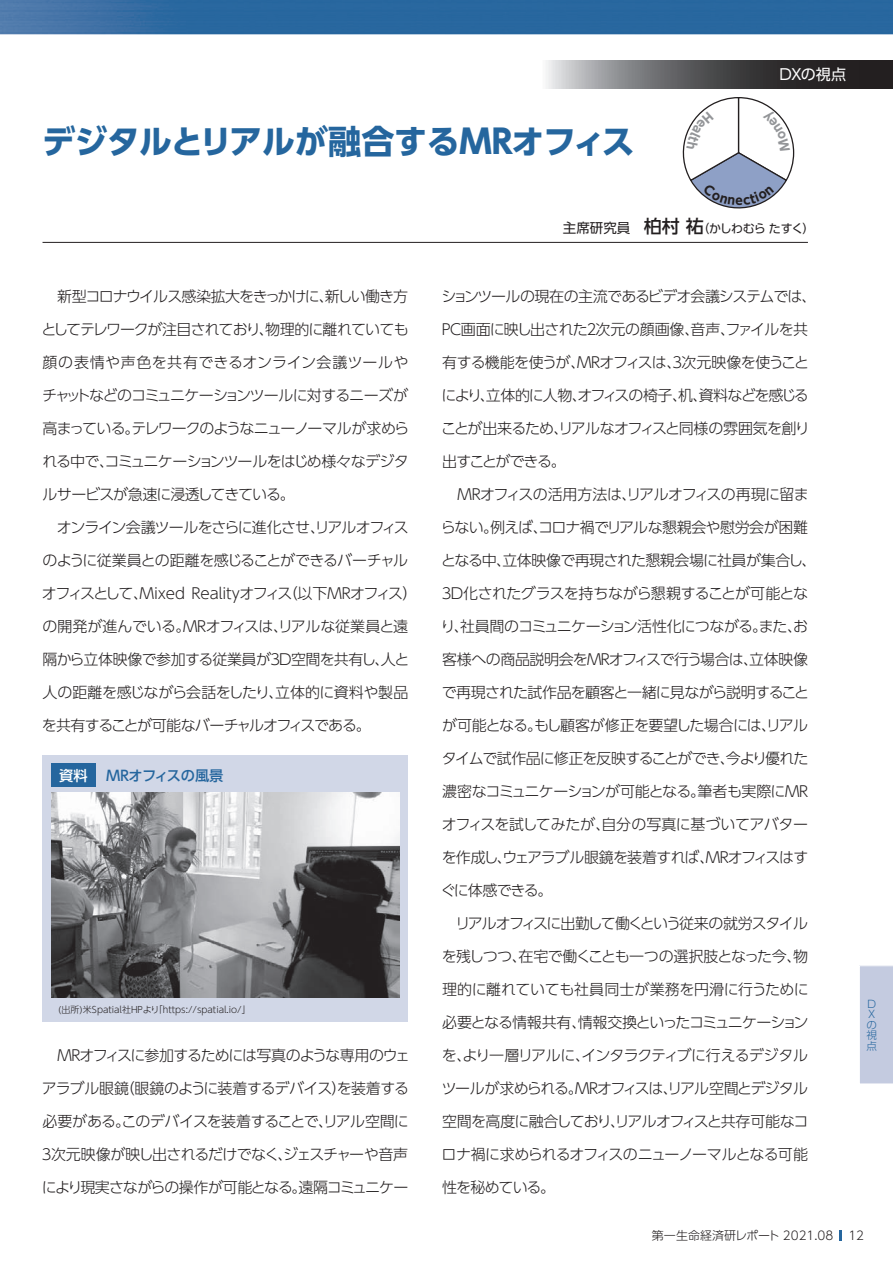
<style>
.page{position:relative;width:893px;height:1263px;background:#fff}
.page>*{position:absolute;margin:0;border:0;box-sizing:border-box;transform-origin:0 0}
.t1{font:700 33px "UD Shin Go Pro";letter-spacing:-.02em;color:#25669e}
.t2{font:300 15px/33px "UD Shin Go Pro";letter-spacing:-.055em;color:#231f20}
.t3{font:300 15px "UD Shin Go Pro";letter-spacing:-.075em;color:#231f20}
.t4{font:300 15px "UD Shin Go Pro";letter-spacing:-.025em;color:#231f20}
.t5{font:300 15px "UD Shin Go Pro";letter-spacing:-.1em;color:#231f20}
.t6{font:300 15px "UD Shin Go Pro";letter-spacing:-.08em;color:#231f20}
.t7{font:300 15px "UD Shin Go Pro";letter-spacing:-.085em;color:#231f20}
.t8{font:300 15px "UD Shin Go Pro";letter-spacing:-.09em;color:#231f20}
.t9{font:300 15px "UD Shin Go Pro";letter-spacing:-.03em;color:#231f20}
.t10{font:300 15px "UD Shin Go Pro";letter-spacing:-.02em;color:#231f20}
.t11{font:300 15px "UD Shin Go Pro";letter-spacing:.02em;color:#231f20}
.t12{font:300 15px "UD Shin Go Pro";letter-spacing:-.105em;color:#231f20}
.t13{font:15px "UD Shin Go Pro";letter-spacing:-.01em;color:#fff}
.t14{font:500 14.25px "UD Shin Go Pro";letter-spacing:-.09em;color:#25669e}
.t15{font:500 14.25px "UD Shin Go Pro";color:#fff}
.t16{font:300 12px "UD Shin Go Pro";color:#231f20}
.t17{font:12px "UD Shin Go Pro";letter-spacing:-.085em;color:#231f20}
.t18{font:300 10.5px/10.5px "UD Shin Go Pro";color:#25669e}
.t19{font:300 9px "UD Shin Go Pro";color:#231f20}
.s1{font-size:13.5px}
.s2{font-weight:500;font-size:18px}
</style>
<div class="page">
<div style="left:43px;top:755px;width:365px;height:266px;background:#d1d7e7"></div>
<div style="left:51px;top:764px;width:45px;height:23px;background:#25669e"></div>
<img style="left:51px;top:793px;width:349px;height:205px">
<img style="left:0;top:0;width:893px;height:34px">
<svg style="left:839px;top:1230px;width:3px;height:11px"></svg>
<svg style="left:546px;top:61px;width:347px;height:27px;background:#5b5a5c"></svg>
<hr style="left:43px;top:242px;width:765px;height:1px;background:#231f20">
<div style="left:859px;top:965px;width:34px;height:119px;background:#c4cbe0"></div>
<svg style="left:682px;top:97px;width:113px;height:112px"></svg>
<h1 class="t1" style="left:42px;top:115px;width:594px">デジタルとリアルが融合するＭＲオフィス</h1>
<p class="t13" style="left:779px;top:62px;width:68px">DXの視点</p>
<p class="t2" style="left:43px;top:280px;width:367px">　新型コロナウイルス感染拡大をきっかけに、新しい働き方</p>
<p class="t2" style="left:41px;top:313px;width:369px">としてテレワークが注目されており、物理的に離れていても</p>
<p class="t11" style="left:42px;top:350px;width:367px">顔の表情や声色を共有できるオンライン会議ツールや</p>
<p class="t3" style="left:42px;top:383px;width:368px">チャットなどのコミュニケーションツールに対するニーズが</p>
<p class="t7" style="left:42px;top:416px;width:368px">高まっている。テレワークのようなニューノーマルが求めら</p>
<p class="t2" style="left:42px;top:445px;width:368px">れる中で、コミュニケーションツールをはじめ様々なデジタ</p>
<p class="t2" style="left:42px;top:478px;width:254px">ルサービスが急速に浸透してきている。</p>
<p class="t2" style="left:43px;top:511px;width:368px">　オンライン会議ツールをさらに進化させ、リアルオフィス</p>
<p class="t2" style="left:42px;top:544px;width:367px">のように従業員との距離を感じることができるバーチャル</p>
<p class="t5" style="left:42px;top:581px;width:377px">オフィスとして、Mixed Realityオフィス（以下ＭＲオフィス）</p>
<p class="t4" style="left:42px;top:614px;width:367px">の開発が進んでいる。ＭＲオフィスは、リアルな従業員と遠</p>
<p class="t2" style="left:42px;top:643px;width:369px">隔から立体映像で参加する従業員が３Ｄ空間を共有し、人と</p>
<p class="t4" style="left:42px;top:680px;width:367px">人の距離を感じながら会話をしたり、立体的に資料や製品</p>
<p class="t2" style="left:42px;top:709px;width:330px">を共有することが可能なバーチャルオフィスである。</p>
<p class="t15" style="left:59px;top:764px;width:30px">資料</p>
<p class="t14" style="left:106px;top:764px;width:119px">ＭＲオフィスの風景</p>
<p class="t19" style="left:58px;top:1002px;width:194px">(出所)米Spatial社HPより「https://spatial.io/」</p>
<p class="t8" style="left:43px;top:1043px;width:369px">　ＭＲオフィスに参加するためには写真のような専用のウェ</p>
<p class="t2" style="left:42px;top:1072px;width:369px">アラブル眼鏡（眼鏡のように装着するデバイス）を装着する</p>
<p class="t2" style="left:42px;top:1105px;width:368px">必要がある。このデバイスを装着することで、リアル空間に</p>
<p class="t2" style="left:39px;top:1138px;width:370px">３次元映像が映し出されるだけでなく、ジェスチャーや音声</p>
<p class="t6" style="left:42px;top:1175px;width:368px">により現実さながらの操作が可能となる。遠隔コミュニケー</p>
<p class="t17" style="left:563px;top:219px;width:253px"><span class="s1">主席研究員　</span><span class="s2">柏村 祐</span>（かしわむら たすく）</p>
<p class="t2" style="left:441px;top:280px;width:376px">ションツールの現在の主流であるビデオ会議システムでは、</p>
<p class="t2" style="left:439px;top:313px;width:371px">ＰＣ画面に映し出された２次元の顔画像、音声、ファイルを共</p>
<p class="t3" style="left:442px;top:350px;width:368px">有する機能を使うが、ＭＲオフィスは、３次元映像を使うこと</p>
<p class="t3" style="left:441px;top:383px;width:369px">により、立体的に人物、オフィスの椅子、机、資料などを感じる</p>
<p class="t2" style="left:441px;top:412px;width:370px">ことが出来るため、リアルなオフィスと同様の雰囲気を創り</p>
<p class="t12" style="left:442px;top:449px;width:125px">出すことができる。</p>
<p class="t2" style="left:442px;top:478px;width:368px">　ＭＲオフィスの活用方法は、リアルオフィスの再現に留ま</p>
<p class="t2" style="left:441px;top:511px;width:369px">らない。例えば、コロナ禍でリアルな懇親会や慰労会が困難</p>
<p class="t2" style="left:441px;top:544px;width:377px">となる中、立体映像で再現された懇親会場に社員が集合し、</p>
<p class="t2" style="left:439px;top:577px;width:371px">３Ｄ化されたグラスを持ちながら懇親することが可能とな</p>
<p class="t2" style="left:441px;top:610px;width:369px">り、社員間のコミュニケーション活性化につながる。また、お</p>
<p class="t2" style="left:442px;top:643px;width:367px">客様への商品説明会をＭＲオフィスで行う場合は、立体映像</p>
<p class="t2" style="left:442px;top:676px;width:369px">で再現された試作品を顧客と一緒に見ながら説明すること</p>
<p class="t2" style="left:442px;top:709px;width:367px">が可能となる。もし顧客が修正を要望した場合には、リアル</p>
<p class="t2" style="left:442px;top:742px;width:371px">タイムで試作品に修正を反映することができ、今より優れた濃密なコミュニケーションが可能となる。筆者も実際にＭＲ</p>
<p class="t4" style="left:442px;top:812px;width:368px">オフィスを試してみたが、自分の写真に基づいてアバター</p>
<p class="t3" style="left:442px;top:845px;width:368px">を作成し、ウェアラブル眼鏡を装着すれば、ＭＲオフィスはす</p>
<p class="t3" style="left:441px;top:878px;width:113px">ぐに体感できる。</p>
<p class="t5" style="left:442px;top:911px;width:367px">　リアルオフィスに出勤して働くという従来の就労スタイル</p>
<p class="t9" style="left:442px;top:944px;width:368px">を残しつつ、在宅で働くことも一つの選択肢となった今、物</p>
<p class="t10" style="left:442px;top:977px;width:368px">理的に離れていても社員同士が業務を円滑に行うために</p>
<p class="t3" style="left:442px;top:1010px;width:368px">必要となる情報共有、情報交換といったコミュニケーション</p>
<p class="t2" style="left:442px;top:1039px;width:368px">を、より一層リアルに、インタラクティブに行えるデジタル</p>
<p class="t6" style="left:441px;top:1076px;width:368px">ツールが求められる。ＭＲオフィスは、リアル空間とデジタル</p>
<p class="t2" style="left:442px;top:1105px;width:368px">空間を高度に融合しており、リアルオフィスと共存可能なコ</p>
<p class="t2" style="left:442px;top:1138px;width:368px">ロナ禍に求められるオフィスのニューノーマルとなる可能</p>
<p class="t2" style="left:442px;top:1171px;width:114px">性を秘めている。</p>
<p class="t18" style="left:866px;top:998px;width:12px">Ｄ<br>Ｘの視点</p>
<p class="t16" style="left:652px;top:1225px;width:214px">第一生命経済研レポート 2021.08 12</p>
</div>
